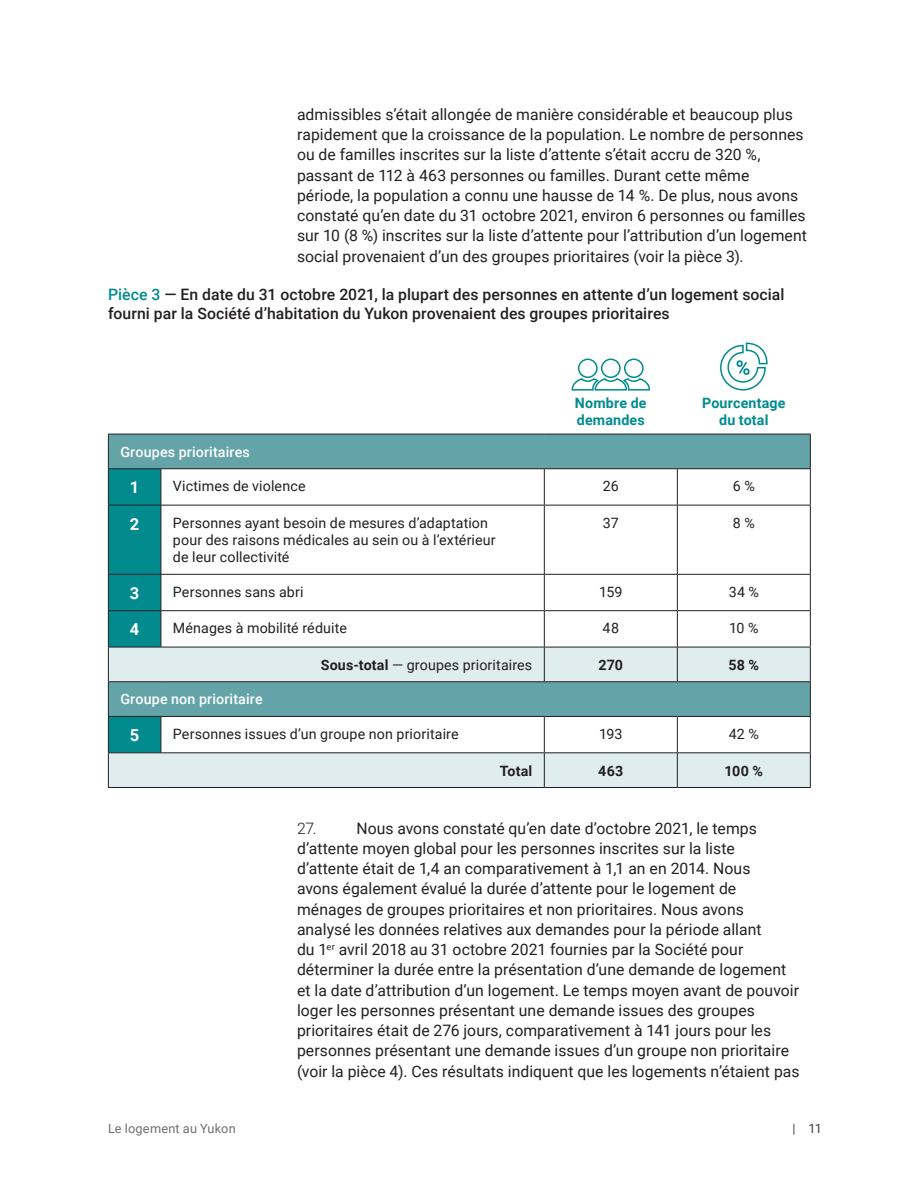
<style>
.page{position:relative;width:918px;height:1188px;background:#fff}
.page>*{position:absolute;margin:0;border:0;box-sizing:border-box;transform-origin:0 0}
.Table_Text{font:700 16.5px "Roboto";color:#fff}
.t1{font:15.75px/20.2px "Roboto";letter-spacing:.005em;color:#231f20}
.Exhibit_Title{font:500 15.75px/18.8px "Roboto";letter-spacing:.005em;color:#231f20}
.t2{font:300 15.75px "Roboto";color:#231f20}
.Table_Text-2{font:14.25px/17.2px "Roboto";letter-spacing:.01em;color:#231f20}
.Table_Heading_2{font:500 14.25px "Roboto";letter-spacing:.01em;color:#fff}
.Table_Heading{font:700 14.25px/17.2px "Roboto";letter-spacing:.01em;color:#018b8f}
.Table_Text-3{font:700 14.25px "Roboto";letter-spacing:.01em;color:#231f20}
.t3{font:12.75px "Roboto";letter-spacing:.015em;color:#707071}
.t4{font:12.75px "Roboto";color:#414042}
.s1{color:#018b8f}
.s2{font-weight:700}
</style>
<div class="page">
<svg style="left:109px;top:435px;width:701px;height:212px"></svg>
<div style="left:109px;top:469px;width:52px;height:178px;background:#018b8f"></div>
<svg style="left:109px;top:648px;width:701px;height:139px;fill:#e0edee"></svg>
<hr style="left:108px;top:434px;width:53px;height:1px;background:#231f20">
<hr style="left:108px;top:434px;width:1px;height:34px;background:#231f20">
<hr style="left:161px;top:434px;width:383px;height:1px;background:#231f20">
<hr style="left:544px;top:434px;width:133px;height:1px;background:#231f20">
<hr style="left:677px;top:434px;width:134px;height:1px;background:#231f20">
<hr style="left:810px;top:434px;width:1px;height:34px;background:#231f20">
<hr style="left:108px;top:468px;width:53px;height:1px;background:#231f20">
<hr style="left:108px;top:469px;width:1px;height:36px;background:#231f20">
<hr style="left:161px;top:468px;width:383px;height:1px;background:#231f20">
<hr style="left:161px;top:469px;width:1px;height:36px;background:#231f20">
<hr style="left:544px;top:468px;width:133px;height:1px;background:#231f20">
<hr style="left:544px;top:469px;width:1px;height:36px;background:#231f20">
<hr style="left:677px;top:468px;width:134px;height:1px;background:#231f20">
<hr style="left:677px;top:469px;width:1px;height:36px;background:#231f20">
<hr style="left:810px;top:469px;width:1px;height:36px;background:#231f20">
<hr style="left:108px;top:505px;width:53px;height:1px;background:#231f20">
<hr style="left:108px;top:506px;width:1px;height:68px;background:#231f20">
<hr style="left:161px;top:505px;width:383px;height:1px;background:#231f20">
<hr style="left:161px;top:506px;width:1px;height:68px;background:#231f20">
<hr style="left:544px;top:505px;width:133px;height:1px;background:#231f20">
<hr style="left:544px;top:506px;width:1px;height:68px;background:#231f20">
<hr style="left:677px;top:505px;width:134px;height:1px;background:#231f20">
<hr style="left:677px;top:506px;width:1px;height:68px;background:#231f20">
<hr style="left:810px;top:506px;width:1px;height:68px;background:#231f20">
<hr style="left:108px;top:574px;width:53px;height:1px;background:#231f20">
<hr style="left:108px;top:575px;width:1px;height:35px;background:#231f20">
<hr style="left:161px;top:574px;width:383px;height:1px;background:#231f20">
<hr style="left:161px;top:575px;width:1px;height:35px;background:#231f20">
<hr style="left:544px;top:574px;width:133px;height:1px;background:#231f20">
<hr style="left:544px;top:575px;width:1px;height:35px;background:#231f20">
<hr style="left:677px;top:574px;width:134px;height:1px;background:#231f20">
<hr style="left:677px;top:575px;width:1px;height:35px;background:#231f20">
<hr style="left:810px;top:575px;width:1px;height:35px;background:#231f20">
<hr style="left:108px;top:610px;width:53px;height:1px;background:#231f20">
<hr style="left:108px;top:611px;width:1px;height:36px;background:#231f20">
<hr style="left:161px;top:610px;width:383px;height:1px;background:#231f20">
<hr style="left:161px;top:611px;width:1px;height:36px;background:#231f20">
<hr style="left:544px;top:610px;width:133px;height:1px;background:#231f20">
<hr style="left:544px;top:611px;width:1px;height:36px;background:#231f20">
<hr style="left:677px;top:610px;width:134px;height:1px;background:#231f20">
<hr style="left:677px;top:611px;width:1px;height:36px;background:#231f20">
<hr style="left:810px;top:611px;width:1px;height:36px;background:#231f20">
<hr style="left:108px;top:647px;width:53px;height:1px;background:#231f20">
<hr style="left:108px;top:647px;width:1px;height:34px;background:#231f20">
<hr style="left:161px;top:647px;width:383px;height:1px;background:#231f20">
<hr style="left:544px;top:647px;width:133px;height:1px;background:#231f20">
<hr style="left:544px;top:647px;width:1px;height:34px;background:#231f20">
<hr style="left:677px;top:647px;width:134px;height:1px;background:#231f20">
<hr style="left:677px;top:647px;width:1px;height:34px;background:#231f20">
<hr style="left:810px;top:647px;width:1px;height:34px;background:#231f20">
<hr style="left:108px;top:681px;width:53px;height:1px;background:#231f20">
<hr style="left:108px;top:682px;width:1px;height:34px;background:#231f20">
<hr style="left:161px;top:681px;width:383px;height:1px;background:#231f20">
<hr style="left:544px;top:681px;width:133px;height:1px;background:#231f20">
<hr style="left:677px;top:681px;width:134px;height:1px;background:#231f20">
<hr style="left:810px;top:682px;width:1px;height:34px;background:#231f20">
<hr style="left:108px;top:716px;width:53px;height:1px;background:#231f20">
<hr style="left:108px;top:717px;width:1px;height:35px;background:#231f20">
<hr style="left:161px;top:716px;width:383px;height:1px;background:#231f20">
<hr style="left:161px;top:717px;width:1px;height:35px;background:#231f20">
<hr style="left:544px;top:716px;width:133px;height:1px;background:#231f20">
<hr style="left:544px;top:717px;width:1px;height:35px;background:#231f20">
<hr style="left:677px;top:716px;width:134px;height:1px;background:#231f20">
<hr style="left:677px;top:717px;width:1px;height:35px;background:#231f20">
<hr style="left:810px;top:717px;width:1px;height:35px;background:#231f20">
<hr style="left:108px;top:752px;width:53px;height:1px;background:#231f20">
<hr style="left:108px;top:753px;width:1px;height:34px;background:#231f20">
<hr style="left:161px;top:752px;width:383px;height:1px;background:#231f20">
<hr style="left:544px;top:752px;width:133px;height:1px;background:#231f20">
<hr style="left:544px;top:753px;width:1px;height:34px;background:#231f20">
<hr style="left:677px;top:752px;width:134px;height:1px;background:#231f20">
<hr style="left:677px;top:753px;width:1px;height:34px;background:#231f20">
<hr style="left:810px;top:753px;width:1px;height:34px;background:#231f20">
<hr style="left:108px;top:787px;width:53px;height:1px;background:#231f20">
<hr style="left:161px;top:787px;width:383px;height:1px;background:#231f20">
<hr style="left:544px;top:787px;width:133px;height:1px;background:#231f20">
<hr style="left:677px;top:787px;width:134px;height:1px;background:#231f20">
<svg style="left:571px;top:358px;width:80px;height:33px"></svg>
<svg style="left:720px;top:342px;width:48px;height:49px"></svg>
<p class="t1" style="left:297px;top:104px;width:512px">admissibles s’était allongée de manière considérable et beaucoup plus rapidement que la croissance de la population. Le nombre de personnes ou de familles inscrites sur la liste d’attente s’était accru de 320 %, passant de 112 à 463 personnes ou familles. Durant cette même période, la population a connu une hausse de 14 %. De plus, nous avons constaté qu’en date du 31 octobre 2021, environ 6 personnes ou familles sur 10 (8 %) inscrites sur la liste d’attente pour l’attribution d’un logement social provenaient d’un des groupes prioritaires (voir la pièce 3).</p>
<p class="Exhibit_Title" style="left:108px;top:284px;width:678px"><span class="s1">Pièce 3</span> — En date du 31 octobre 2021, la plupart des personnes en attente d’un logement social fourni par la Société d’habitation du Yukon provenaient des groupes prioritaires</p>
<p class="Table_Heading" style="left:575px;top:394px;width:73px">Nombre de demandes</p>
<p class="Table_Heading" style="left:702px;top:394px;width:85px;text-align:center">Pourcentage du total</p>
<p class="Table_Heading_2" style="left:120px;top:442px;width:131px">Groupes prioritaires</p>
<p class="Table_Text" style="left:130px;top:476px;width:11px">1</p>
<p class="Table_Text-2" style="left:173px;top:477px;width:134px">Victimes de violence</p>
<p class="Table_Text-2" style="left:603px;top:477px;width:17px">26</p>
<p class="Table_Text-2" style="left:733px;top:477px;width:23px">6 %</p>
<p class="Table_Text" style="left:130px;top:512px;width:11px">2</p>
<p class="Table_Text-2" style="left:173px;top:514px;width:324px">Personnes ayant besoin de mesures d’adaptation pour des raisons médicales au sein ou à l’extérieur de leur collectivité</p>
<p class="Table_Text-2" style="left:603px;top:514px;width:18px">37</p>
<p class="Table_Text-2" style="left:733px;top:514px;width:23px">8 %</p>
<p class="Table_Text" style="left:130px;top:581px;width:11px">3</p>
<p class="Table_Text-2" style="left:173px;top:583px;width:132px">Personnes sans abri</p>
<p class="Table_Text-2" style="left:599px;top:583px;width:25px">159</p>
<p class="Table_Text-2" style="left:729px;top:583px;width:32px">34 %</p>
<p class="Table_Text" style="left:130px;top:618px;width:11px">4</p>
<p class="Table_Text-2" style="left:173px;top:619px;width:176px">Ménages à mobilité réduite</p>
<p class="Table_Text-2" style="left:603px;top:619px;width:18px">48</p>
<p class="Table_Text-2" style="left:729px;top:619px;width:31px">10 %</p>
<p class="Table_Text-2" style="left:321px;top:656px;width:213px"><span class="s2">Sous-total</span> — groupes prioritaires</p>
<p class="Table_Text-3" style="left:599px;top:655px;width:26px">270</p>
<p class="Table_Text-3" style="left:729px;top:655px;width:32px">58 %</p>
<p class="Table_Heading_2" style="left:120px;top:689px;width:144px">Groupe non prioritaire</p>
<p class="Table_Text" style="left:130px;top:723px;width:11px">5</p>
<p class="Table_Text-2" style="left:173px;top:725px;width:287px">Personnes issues d’un groupe non prioritaire</p>
<p class="Table_Text-2" style="left:599px;top:725px;width:25px">193</p>
<p class="Table_Text-2" style="left:729px;top:725px;width:31px">42 %</p>
<p class="Table_Text-3" style="left:500px;top:760px;width:34px">Total</p>
<p class="Table_Text-3" style="left:598px;top:760px;width:27px">463</p>
<p class="Table_Text-3" style="left:725px;top:760px;width:40px">100 %</p>
<p class="t1" style="left:297px;top:817px;width:504px;text-indent:59px">Nous avons constaté qu’en date d’octobre 2021, le temps d’attente moyen global pour les personnes inscrites sur la liste d’attente était de 1,4 an comparativement à 1,1 an en 2014. Nous<br>avons également évalué la durée d’attente pour le logement de ménages de groupes prioritaires et non prioritaires. Nous avons analysé les données relatives aux demandes pour la période allant<br>du 1<sup>er</sup> avril 2018 au 31 octobre 2021 fournies par la Société pour déterminer la durée entre la présentation d’une demande de logement et la date d’attribution d’un logement. Le temps moyen avant de pouvoir loger les personnes présentant une demande issues des groupes prioritaires était de 276 jours, comparativement à 141 jours pour les personnes présentant une demande issues d’un groupe non prioritaire (voir la pièce 4). Ces résultats indiquent que les logements n’étaient pas</p>
<p class="t2" style="left:297px;top:817px;width:21px">27.</p>
<p class="t3" style="left:108px;top:1120px;width:129px">Le logement au Yukon</p>
<p class="t4" style="left:792px;top:1120px;width:31px">| 11</p>
</div>
